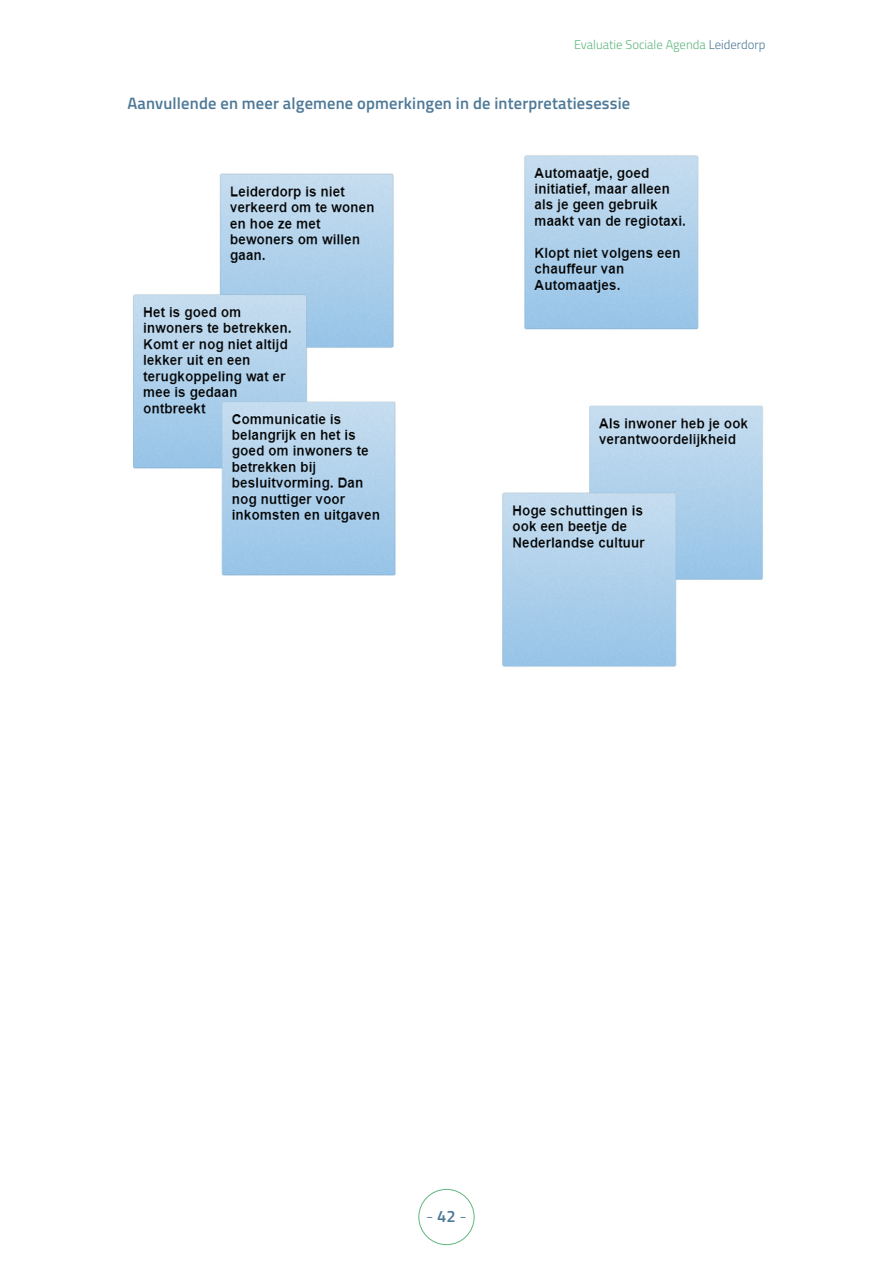
<style>
.page{position:relative;width:893px;height:1263px;background:#fff}
.page>*{position:absolute;margin:0;border:0;box-sizing:border-box;transform-origin:0 0}
.t1{font:600 16.5px "Titillium";letter-spacing:.01em;color:#4e7997}
.t2{font:300 16.5px "Titillium";color:#4e7997}
.t3{font:300 12.75px "Titillium";color:#61b680}
.s1{color:#4e7997}
.s2{font-weight:600}
</style>
<div class="page">
<div style="left:419px;top:1189px;width:55px;height:56px;border:1px solid #61b680;border-radius:50%"></div>
<img style="left:133px;top:155px;width:630px;height:512px">
<p class="t3" style="left:574px;top:35px;width:193px">Evaluatie Sociale Agenda <span class="s1">Leiderdorp</span></p>
<p class="t1" style="left:128px;top:91px;width:504px">Aanvullende en meer algemene opmerkingen in de interpretatiesessie</p>
<p class="t2" style="left:426px;top:1204px;width:42px">- <span class="s2">42</span> -</p>
</div>
